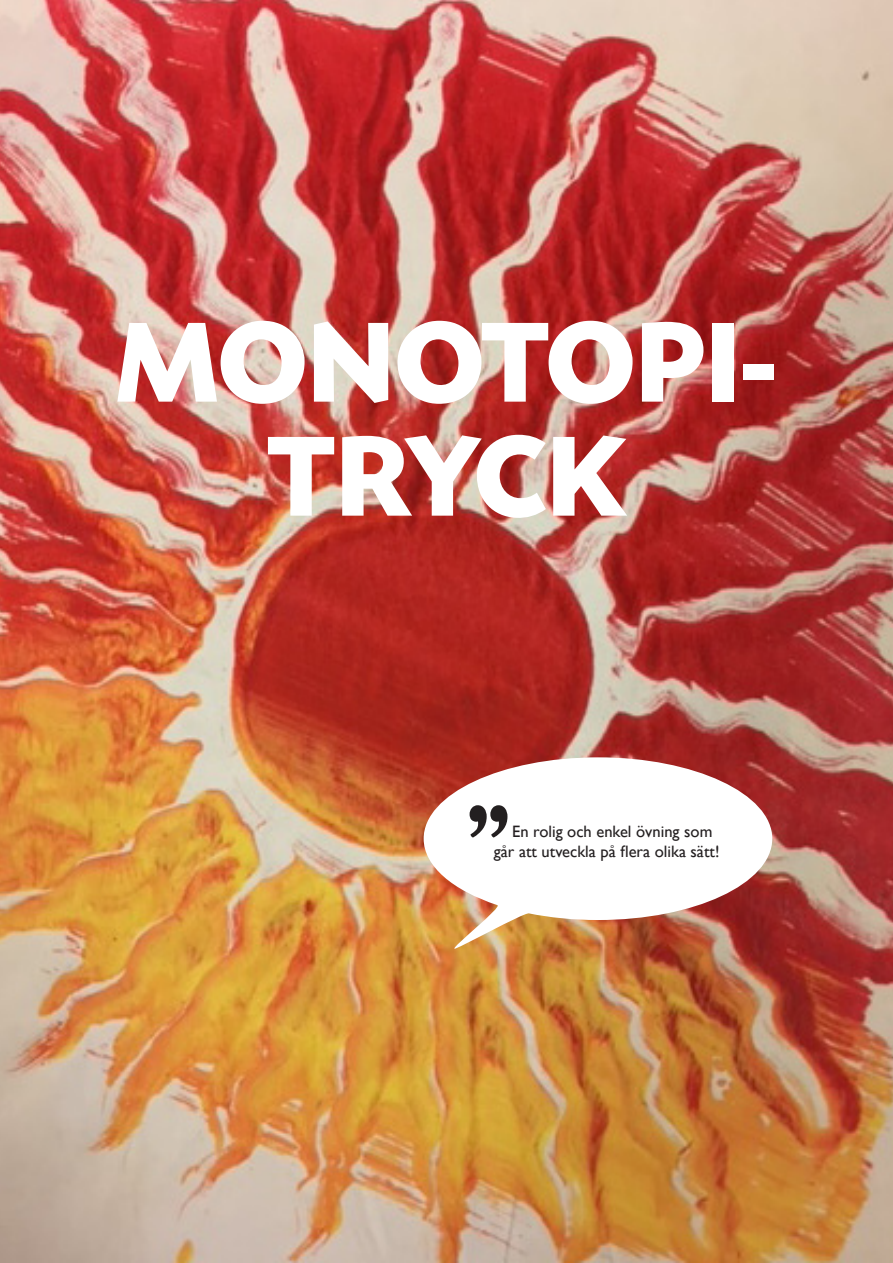
<style>
.page{position:relative;width:893px;height:1263px;background:#fff}
.page>*{position:absolute;margin:0;border:0;box-sizing:border-box;transform-origin:0 0}
.t1{font:700 120px/114px "Today SHOP";letter-spacing:.03em;color:#fff;text-align:center}
.Brödtext{font:900 90px "Hoefler Text";color:#231f20}
.I_ruta{font:16.5px/19.5px "Gill Sans";color:#231f20}
</style>
<div class="page">
<img style="left:0;top:0;width:893px;height:1262px">
<svg style="left:424px;top:757px;width:348px;height:193px"></svg>
<p class="t1" style="left:117px;top:310px;width:661px">MONOTOPI-<br>TRYCK</p>
<p class="Brödtext" style="left:466px;top:785px;width:47px">”</p>
<p class="I_ruta" style="left:494px;top:822px;width:227px;text-indent:18px">En rolig och enkel övning som går att utveckla på flera olika sätt!</p>
</div>
